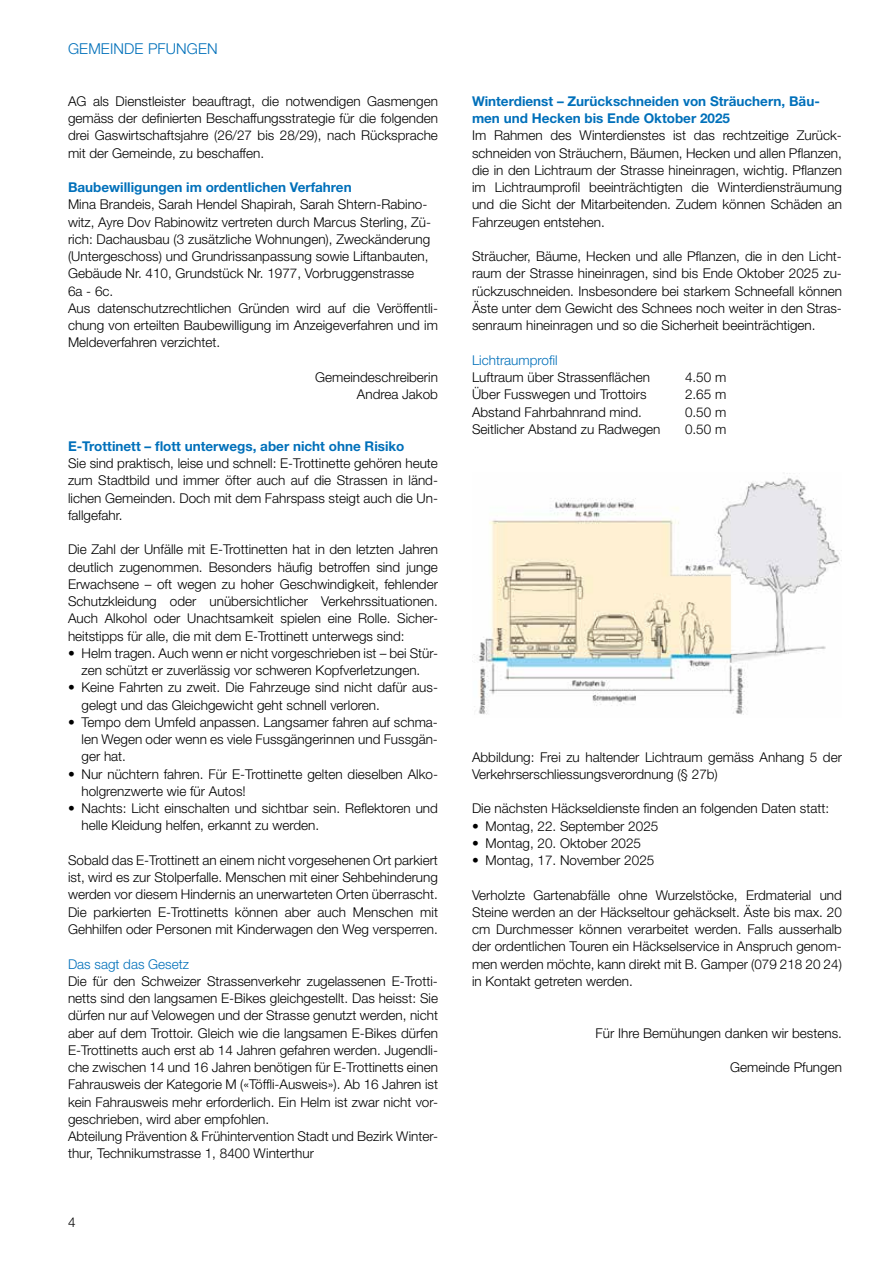
<style>
.page{position:relative;width:893px;height:1263px;background:#fff}
.page>*{position:absolute;margin:0;border:0;box-sizing:border-box;transform-origin:0 0}
.t1{font:300 15px "Helvetica Neue LT Pro";letter-spacing:.01em;color:#0070ba}
.t2{font:300 13.5px/17.2px "Helvetica Neue LT Pro";color:#000;text-align:justify}
.t3{font:700 13.5px/17.2px "Helvetica Neue LT Pro";color:#0070ba}
.t4{font:300 13.5px "Helvetica Neue LT Pro";color:#0070ba}
</style>
<div class="page">
<img style="left:472px;top:473px;width:370px;height:242px">
<p class="t1" style="left:68px;top:40px;width:151px">GEMEINDE PFUNGEN</p>
<p class="t2" style="left:68px;top:92px;width:371px">AG als Dienstleister beauftragt, die notwendigen Gasmengen gemäss der definierten Beschaffungsstrategie für die folgenden drei Gaswirtschaftsjahre (26/27 bis 28/29), nach Rücksprache mit der Gemeinde, zu beschaffen.</p>
<p class="t3" style="left:68px;top:178px;width:285px">Baubewilligungen im ordentlichen Verfahren</p>
<p class="t2" style="left:68px;top:196px;width:371px;text-align:left">Mina Brandeis, Sarah Hendel Shapirah, Sarah Shtern-Rabino&shy;witz, Ayre Dov Rabinowitz vertreten durch Marcus Sterling, Zü&shy;rich: Dachausbau (3 zusätzliche Wohnungen), Zweckänderung (Untergeschoss) und Grundrissanpassung sowie Liftanbauten, Gebäude Nr. 410, Grundstück Nr. 1977, Vorbruggenstrasse<br>6a - 6c.<br>Aus datenschutzrechtlichen Gründen wird auf die Veröffentli&shy;chung von erteilten Baubewilligung im Anzeigeverfahren und im Meldeverfahren verzichtet.</p>
<p class="t2" style="left:315px;top:368px;width:124px;text-align:right">Gemeindeschreiberin<br>Andrea Jakob</p>
<p class="t3" style="left:68px;top:437px;width:338px">E-Trottinett – flott unterwegs, aber nicht ohne Risiko</p>
<p class="t2" style="left:68px;top:454px;width:371px">Sie sind praktisch, leise und schnell: E-Trottinette gehören heute zum Stadtbild und immer öfter auch auf die Strassen in länd&shy;lichen Gemeinden. Doch mit dem Fahrspass steigt auch die Un&shy;fallgefahr.</p>
<p class="t2" style="left:68px;top:541px;width:371px">Die Zahl der Unfälle mit E-Trottinetten hat in den letzten Jahren deutlich zugenommen. Besonders häufig betroffen sind junge Erwachsene – oft wegen zu hoher Geschwindigkeit, fehlender Schutzkleidung oder unübersichtlicher Verkehrssituationen.<br>Auch Alkohol oder Unachtsamkeit spielen eine Rolle. Sicher&shy;heitstipps für alle, die mit dem E-Trottinett unterwegs sind:</p>
<p class="t2" style="left:68px;top:644px;width:371px;text-align:center">• Helm tragen. Auch wenn er nicht vorgeschrieben ist – bei Stür&shy;zen schützt er zuverlässig vor schweren Kopfverletzungen.</p>
<p class="t2" style="left:82px;top:679px;width:358px;text-indent:-14px">• Keine Fahrten zu zweit. Die Fahrzeuge sind nicht dafür aus&shy;gelegt und das Gleichgewicht geht schnell verloren.</p>
<p class="t2" style="left:82px;top:713px;width:358px;text-indent:-14px">• Tempo dem Umfeld anpassen. Langsamer fahren auf schma&shy;len Wegen oder wenn es viele Fussgängerinnen und Fussgän&shy;ger hat.</p>
<p class="t2" style="left:82px;top:765px;width:358px;text-indent:-14px">• Nur nüchtern fahren. Für E-Trottinette gelten dieselben Alko&shy;holgrenzwerte wie für Autos!</p>
<p class="t2" style="left:82px;top:799px;width:358px;text-indent:-14px">• Nachts: Licht einschalten und sichtbar sein. Reflektoren und helle Kleidung helfen, erkannt zu werden.</p>
<p class="t2" style="left:68px;top:851px;width:371px">Sobald das E-Trottinett an einem nicht vorgesehenen Ort parkiert ist, wird es zur Stolperfalle. Menschen mit einer Sehbehinderung werden vor diesem Hindernis an unerwarteten Orten überrascht.<br>Die parkierten E-Trottinetts können aber auch Menschen mit Gehhilfen oder Personen mit Kinderwagen den Weg versperren.</p>
<p class="t4" style="left:68px;top:955px;width:123px">Das sagt das Gesetz</p>
<p class="t2" style="left:68px;top:972px;width:371px;text-align:left">Die für den Schweizer Strassenverkehr zugelassenen E-Trotti&shy;netts sind den langsamen E-Bikes gleichgestellt. Das heisst: Sie dürfen nur auf Velowegen und der Strasse genutzt werden, nicht aber auf dem Trottoir. Gleich wie die langsamen E-Bikes dürfen E-Trottinetts auch erst ab 14 Jahren gefahren werden. Jugendli&shy;che zwischen 14 und 16 Jahren benötigen für E-Trottinetts einen Fahrausweis der Kategorie M («Töffli-Ausweis»). Ab 16 Jahren ist kein Fahrausweis mehr erforderlich. Ein Helm ist zwar nicht vor&shy;geschrieben, wird aber empfohlen.<br>Abteilung Prävention &amp; Frühintervention Stadt und Bezirk Winter&shy;thur, Technikumstrasse 1, 8400 Winterthur</p>
<p class="t2" style="left:68px;top:1213px;width:9px">4</p>
<p class="t3" style="left:472px;top:92px;width:349px">Winterdienst – Zurückschneiden von Sträuchern, Bäu&shy;men und Hecken bis Ende Oktober 2025</p>
<p class="t2" style="left:472px;top:127px;width:371px">Im Rahmen des Winterdienstes ist das rechtzeitige Zurück&shy;schneiden von Sträuchern, Bäumen, Hecken und allen Pflanzen, die in den Lichtraum der Strasse hineinragen, wichtig. Pflanzen im Lichtraumprofil beeinträchtigten die Winterdiensträumung und die Sicht der Mitarbeitenden. Zudem können Schäden an Fahrzeugen entstehen.</p>
<p class="t2" style="left:472px;top:247px;width:371px">Sträucher, Bäume, Hecken und alle Pflanzen, die in den Licht&shy;raum der Strasse hineinragen, sind bis Ende Oktober 2025 zu&shy;rückzuschneiden. Insbesondere bei starkem Schneefall können Äste unter dem Gewicht des Schnees noch weiter in den Stras&shy;senraum hineinragen und so die Sicherheit beeinträchtigen.</p>
<p class="t4" style="left:472px;top:352px;width:87px">Lichtraumprofil</p>
<p class="t2" style="left:472px;top:368px;width:180px">Luftraum über Strassenflächen</p>
<p class="t2" style="left:685px;top:368px;width:43px">4.50 m</p>
<p class="t2" style="left:472px;top:386px;width:176px">Über Fusswegen und Trottoirs</p>
<p class="t2" style="left:685px;top:386px;width:43px">2.65 m</p>
<p class="t2" style="left:472px;top:403px;width:172px">Abstand Fahrbahnrand mind.</p>
<p class="t2" style="left:685px;top:403px;width:43px">0.50 m</p>
<p class="t2" style="left:472px;top:420px;width:190px">Seitlicher Abstand zu Radwegen</p>
<p class="t2" style="left:685px;top:420px;width:43px">0.50 m</p>
<p class="t2" style="left:472px;top:748px;width:371px">Abbildung: Frei zu haltender Lichtraum gemäss Anhang 5 der<br>Verkehrserschliessungsverordnung (§ 27b)</p>
<p class="t2" style="left:472px;top:800px;width:359px">Die nächsten Häckseldienste finden an folgenden Daten statt:</p>
<p class="t2" style="left:472px;top:817px;width:188px">• Montag, 22. September 2025</p>
<p class="t2" style="left:472px;top:834px;width:171px">• Montag, 20. Oktober 2025</p>
<p class="t2" style="left:472px;top:851px;width:184px">• Montag, 17. November 2025</p>
<p class="t2" style="left:472px;top:886px;width:371px">Verholzte Gartenabfälle ohne Wurzelstöcke, Erdmaterial und Steine werden an der Häckseltour gehäckselt. Äste bis max. 20 cm Durchmesser können verarbeitet werden. Falls ausserhalb der ordentlichen Touren ein Häckselservice in Anspruch genom&shy;men werden möchte, kann direkt mit B. Gamper (079 218 20 24) in Kontakt getreten werden.</p>
<p class="t2" style="left:596px;top:1024px;width:248px">Für Ihre Bemühungen danken wir bestens.</p>
<p class="t2" style="left:730px;top:1058px;width:113px">Gemeinde Pfungen</p>
</div>
